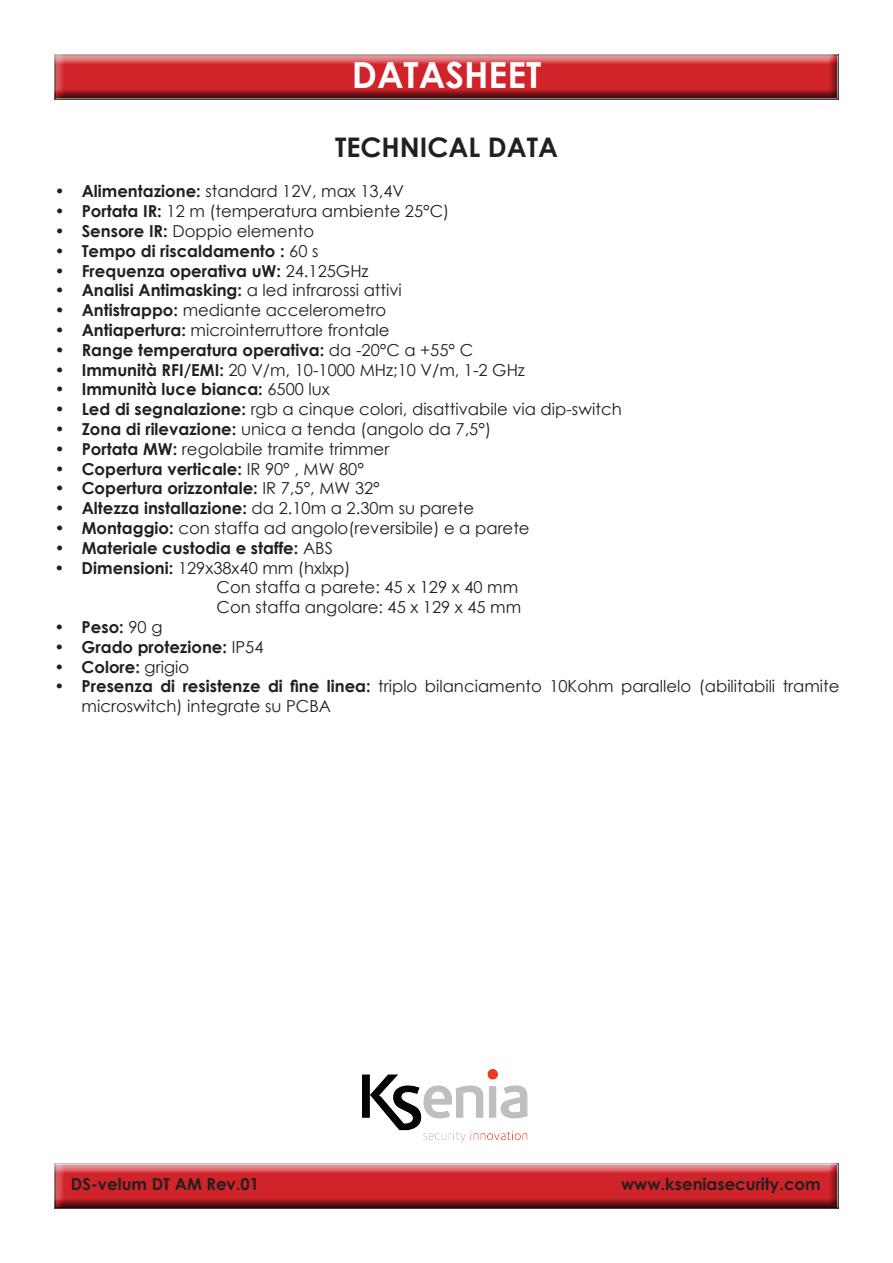
<style>
.page{position:relative;width:893px;height:1263px;background:#fff}
.page>*{position:absolute;margin:0;border:0;box-sizing:border-box;transform-origin:0 0}
.t1{font:700 36px "Century Gothic";color:#fff}
.t2{font:700 27px "Century Gothic";color:#231f20}
.t3{font:16.5px/19.8px "Century Gothic";color:#231f20}
.t4{font:700 16.5px "Century Gothic";color:#231f20}
.s1{font-weight:700}
.s2{font-weight:400}
</style>
<div class="page">
<img style="left:362px;top:1069px;width:166px;height:73px">
<div style="left:53px;top:54px;width:786px;height:48px;background:#231f20;opacity:.75"></div>
<div style="left:53px;top:1163px;width:787px;height:48px;background:#231f20;opacity:.75"></div>
<h1 class="t1" style="left:352px;top:48px;width:191px">DATASHEET</h1>
<h2 class="t2" style="left:335px;top:127px;width:225px">TECHNICAL DATA</h2>
<p class="t3" style="left:55px;top:181px;width:351px"><span class="s1">• Alimentazione:</span> standard 12V, max 13,4V</p>
<p class="t3" style="left:55px;top:201px;width:396px"><span class="s1">• Portata IR:</span> 12 m (temperatura ambiente 25°C)</p>
<p class="t3" style="left:55px;top:221px;width:261px"><span class="s1">• Sensore IR:</span> Doppio elemento</p>
<p class="t4" style="left:55px;top:238px;width:265px">• Tempo di riscaldamento : <span class="s2">60 s</span></p>
<p class="t4" style="left:55px;top:258px;width:315px">• Frequenza operativa uW: <span class="s2">24.125GHz</span></p>
<p class="t4" style="left:55px;top:278px;width:349px">• Analisi Antimasking: <span class="s2">a led infrarossi attivi</span></p>
<p class="t3" style="left:55px;top:300px;width:333px"><span class="s1">• Antistrappo:</span> mediante accelerometro</p>
<p class="t3" style="left:55px;top:320px;width:336px"><span class="s1">• Antiapertura:</span> microinterruttore frontale</p>
<p class="t4" style="left:55px;top:337px;width:420px">• Range temperatura operativa: <span class="s2">da -20°C a +55° C</span></p>
<p class="t3" style="left:55px;top:359px;width:472px"><span class="s1">• Immunità RFI/EMI:</span> 20 V/m, 10-1000 MHz;10 V/m, 1-2 GHz</p>
<p class="t4" style="left:55px;top:377px;width:277px">• Immunità luce bianca: <span class="s2">6500 lux</span></p>
<p class="t3" style="left:55px;top:399px;width:568px"><span class="s1">• Led di segnalazione:</span> rgb a cinque colori, disattivabile via dip-switch</p>
<p class="t3" style="left:55px;top:419px;width:438px"><span class="s1">• Zona di rilevazione:</span> unica a tenda (angolo da 7,5°)</p>
<p class="t3" style="left:55px;top:439px;width:336px"><span class="s1">• Portata MW:</span> regolabile tramite trimmer</p>
<p class="t4" style="left:55px;top:456px;width:311px">• Copertura verticale: <span class="s2">IR 90° , MW 80°</span></p>
<p class="t4" style="left:55px;top:476px;width:327px">• Copertura orizzontale: <span class="s2">IR 7,5°, MW 32°</span></p>
<p class="t4" style="left:55px;top:496px;width:421px">• Altezza installazione: <span class="s2">da 2.10m a 2.30m su parete</span></p>
<p class="t3" style="left:55px;top:518px;width:476px"><span class="s1">• Montaggio:</span> con staffa ad angolo(reversibile) e a parete</p>
<p class="t4" style="left:55px;top:535px;width:280px">• Materiale custodia e staffe: <span class="s2">ABS</span></p>
<p class="t3" style="left:217px;top:557px;width:306px;text-indent:-162px"><span class="s1">• Dimensioni:</span> 129x38x40 mm (hxlxp)<br>Con staffa a parete: 45 x 129 x 40 mm<br>Con staffa angolare: 45 x 129 x 45 mm</p>
<p class="t4" style="left:55px;top:614px;width:109px">• Peso: <span class="s2">90 g</span></p>
<p class="t4" style="left:55px;top:634px;width:210px">• Grado protezione: <span class="s2">IP54</span></p>
<p class="t4" style="left:55px;top:654px;width:136px">• Colore: <span class="s2">grigio</span></p>
<p class="t3" style="left:82px;top:676px;width:759px;text-indent:-27px"><span class="s1">• Presenza di resistenze di fine linea:</span> triplo bilanciamento 10Kohm parallelo (abilitabili tramite microswitch) integrate su PCBA</p>
<p class="t4" style="left:71px;top:1172px;width:190px">DS-velum DT AM Rev.01</p>
<p class="t4" style="left:621px;top:1172px;width:201px">www.kseniasecurity.com</p>
</div>
